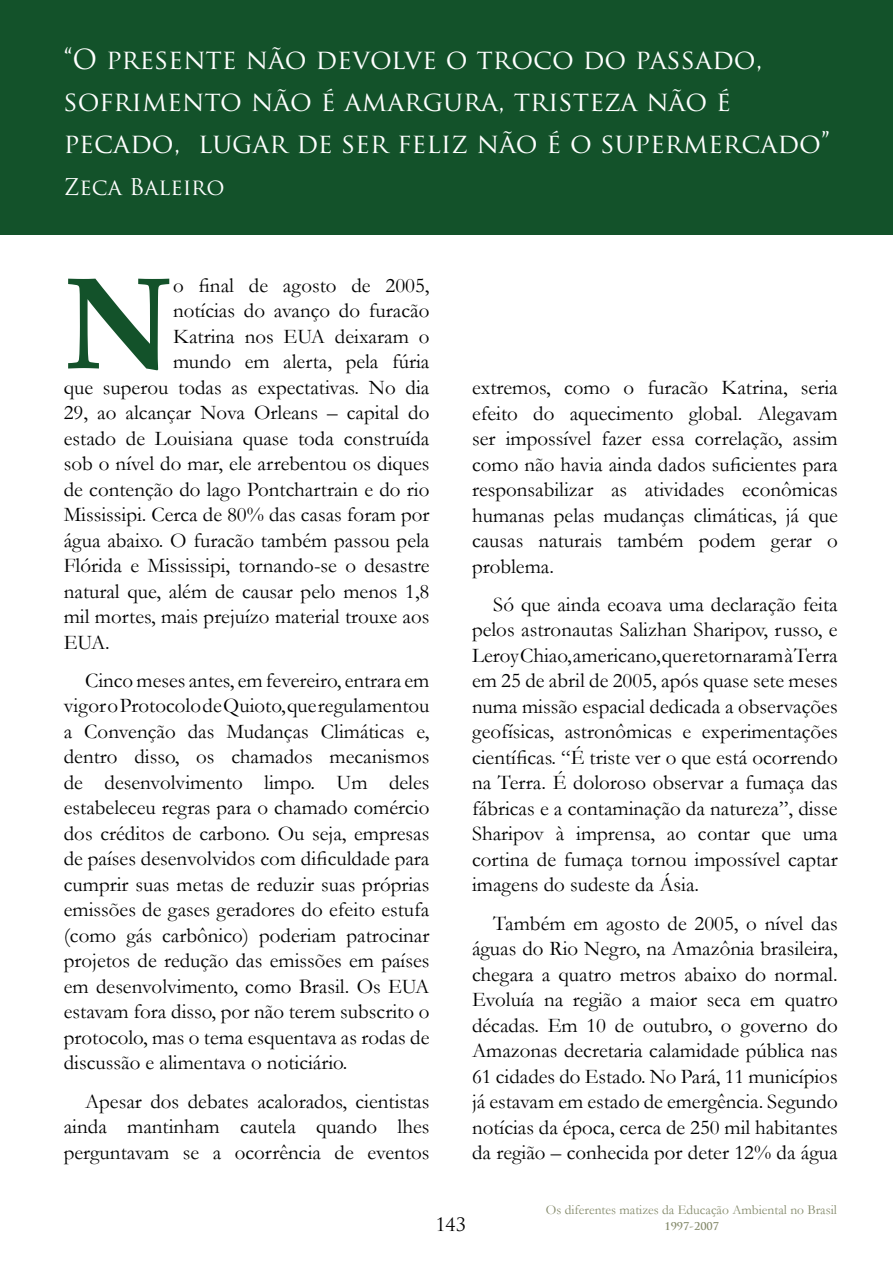
<style>
.page{position:relative;width:893px;height:1263px;background:#fff}
.page>*{position:absolute;margin:0;border:0;box-sizing:border-box;transform-origin:0 0}
.t1{font:700 131.25px "Book Antiqua";color:#13522a}
.t2{font:27px/42px "Trajan Pro";color:#fff}
.t3{font:22.5px "Trajan Pro";color:#fff}
.t4{font:21px/25.5px "Garamond";color:#000;text-align:justify}
.t5{font:18px "Trajan Pro";color:#000}
.t6{font:13.5px "Garamond";color:#858b6c}
.t7{font:700 10.5px "Trajan Pro";color:#858b6c}
</style>
<div class="page">
<div style="left:1px;top:0;width:892px;height:235px;background:#13522a"></div>
<p class="t2" style="left:64px;top:38px;width:768px">“O presente não devolve o troco do passado, sofrimento não é amargura, tristeza não é pecado, lugar de ser feliz não é o supermercado”</p>
<p class="t3" style="left:64px;top:173px;width:162px">Zeca Baleiro</p>
<h1 class="t1" style="left:64px;top:234px;width:111px">N</h1>
<p class="t4" style="left:173px;top:272px;width:258px">o final de agosto de 2005,</p>
<p class="t4" style="left:173px;top:297px;width:258px">notícias do avanço do furacão</p>
<p class="t4" style="left:173px;top:323px;width:258px">Katrina nos EUA deixaram o</p>
<p class="t4" style="left:173px;top:348px;width:258px">mundo em alerta, pela fúria</p>
<p class="t4" style="left:64px;top:374px;width:367px">que superou todas as expectativas. No dia</p>
<p class="t4" style="left:64px;top:399px;width:367px">29, ao alcançar Nova Orleans – capital do</p>
<p class="t4" style="left:64px;top:425px;width:367px">estado de Louisiana quase toda construída</p>
<p class="t4" style="left:64px;top:450px;width:367px">sob o nível do mar, ele arrebentou os diques</p>
<p class="t4" style="left:64px;top:476px;width:367px">de contenção do lago Pontchartrain e do rio</p>
<p class="t4" style="left:64px;top:501px;width:367px">Mississipi. Cerca de 80% das casas foram por</p>
<p class="t4" style="left:64px;top:527px;width:367px">água abaixo. O furacão também passou pela</p>
<p class="t4" style="left:64px;top:552px;width:367px">Flórida e Mississipi, tornando-se o desastre</p>
<p class="t4" style="left:64px;top:578px;width:367px">natural que, além de causar pelo menos 1,8</p>
<p class="t4" style="left:64px;top:603px;width:367px">mil mortes, mais prejuízo material trouxe aos</p>
<p class="t4" style="left:64px;top:629px;width:48px">EUA.</p>
<p class="t4" style="left:64px;top:667px;width:367px;text-indent:21px">Cinco meses antes, em fevereiro, entrara em vigor o Protocolo de Quioto, que regulamentou a Convenção das Mudanças Climáticas e, dentro disso, os chamados mecanismos de desenvolvimento limpo. Um deles estabeleceu regras para o chamado comércio dos créditos de carbono. Ou seja, empresas de países desenvolvidos com dificuldade para cumprir suas metas de reduzir suas próprias emissões de gases geradores do efeito estufa (como gás carbônico) poderiam patrocinar projetos de redução das emissões em países em desenvolvimento, como Brasil. Os EUA estavam fora disso, por não terem subscrito o protocolo, mas o tema esquentava as rodas de discussão e alimentava o noticiário.</p>
<p class="t4" style="left:64px;top:1087px;width:367px;text-indent:21px">Apesar dos debates acalorados, cientistas ainda mantinham cautela quando lhes perguntavam se a ocorrência de eventos</p>
<p class="t4" style="left:472px;top:374px;width:367px">extremos, como o furacão Katrina, seria efeito do aquecimento global. Alegavam ser impossível fazer essa correlação, assim como não havia ainda dados suficientes para responsabilizar as atividades econômicas humanas pelas mudanças climáticas, já que causas naturais também podem gerar o problema.</p>
<p class="t4" style="left:472px;top:591px;width:367px;text-indent:21px">Só que ainda ecoava uma declaração feita pelos astronautas Salizhan Sharipov, russo, e Leroy Chiao, americano, que retornaram à Terra em 25 de abril de 2005, após quase sete meses numa missão espacial dedicada a observações geofísicas, astronômicas e experimentações científicas. “É triste ver o que está ocorrendo na Terra. É doloroso observar a fumaça das fábricas e a contaminação da natureza”, disse Sharipov à imprensa, ao contar que uma cortina de fumaça tornou impossível captar imagens do sudeste da Ásia.</p>
<p class="t4" style="left:472px;top:910px;width:367px;text-indent:21px">Também em agosto de 2005, o nível das águas do Rio Negro, na Amazônia brasileira, chegara a quatro metros abaixo do normal.<br>Evoluía na região a maior seca em quatro décadas. Em 10 de outubro, o governo do Amazonas decretaria calamidade pública nas 61 cidades do Estado. No Pará, 11 municípios já estavam em estado de emergência. Segundo notícias da época, cerca de 250 mil habitantes da região – conhecida por deter 12% da água</p>
<p class="t5" style="left:435px;top:1213px;width:32px">143</p>
<p class="t6" style="left:546px;top:1200px;width:292px">Os diferentes matizes da Educação Ambiental no Brasil</p>
<p class="t7" style="left:664px;top:1219px;width:56px">1997-2007</p>
</div>
